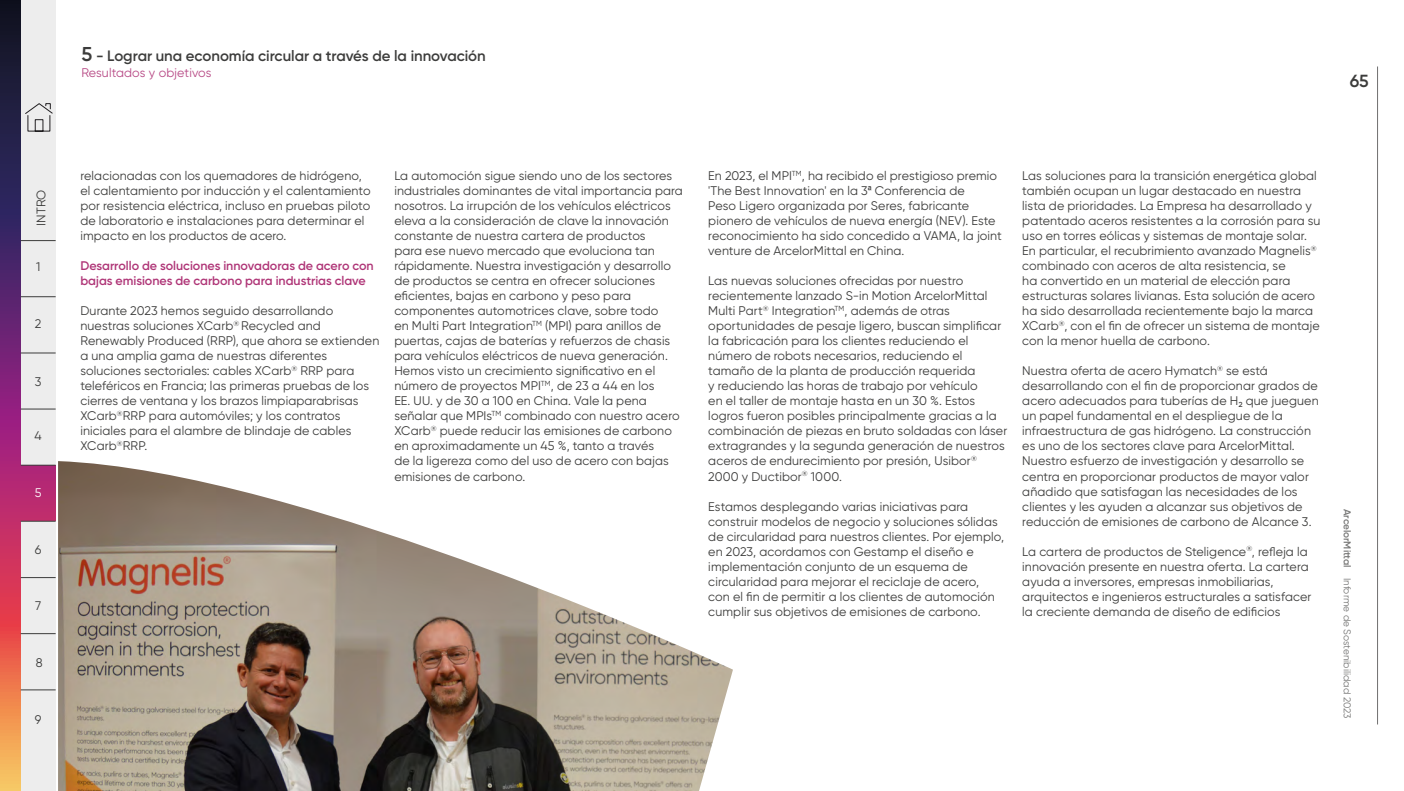
<style>
.page{position:relative;width:1404px;height:791px;background:#fff}
.page>*{position:absolute;margin:0;border:0;box-sizing:border-box;transform-origin:0 0}
.t1{font:600 17.5px "Gilroy";color:#3c3c3b}
.t2{font:600 15px "Gilroy";letter-spacing:-.005em;color:#3c3c3b}
.t3{font:12.5px/15px "Gilroy";letter-spacing:.01em;color:#3c3c3b}
.t4{font:600 12.5px/15px "Gilroy";color:#af3577}
.t5{font:12.5px "Gilroy";letter-spacing:.005em;color:#b74985}
.t6{font:12.5px "Gilroy";color:#fff}
.t7{font:10px "Gilroy";color:#777776}
.s1{font-size:20px}
.s2{font-family:"Arial Narrow"}
.s3{font-weight:600}
</style>
<div class="page">
<svg style="left:0;top:0;width:56px;height:790px;background:#8b375d"></svg>
<div style="left:21px;top:0;width:35px;height:465px;background:#ededed"></div>
<div style="left:21px;top:521px;width:35px;height:269px;background:#ededed"></div>
<hr style="left:1377px;top:66px;width:1px;height:658px;background:#706f6f">
<svg style="left:25px;top:103px;width:28px;height:29px"></svg>
<hr style="left:21px;top:240px;width:35px;height:1px;background:#3c3c3b">
<hr style="left:21px;top:296px;width:35px;height:1px;background:#3c3c3b">
<hr style="left:21px;top:352px;width:35px;height:1px;background:#3c3c3b">
<hr style="left:21px;top:464px;width:35px;height:1px;background:#3c3c3b">
<hr style="left:21px;top:577px;width:35px;height:1px;background:#3c3c3b">
<hr style="left:21px;top:408px;width:35px;height:1px;background:#3c3c3b">
<hr style="left:21px;top:520px;width:35px;height:1px;background:#3c3c3b">
<hr style="left:21px;top:633px;width:35px;height:1px;background:#3c3c3b">
<hr style="left:21px;top:689px;width:35px;height:1px;background:#3c3c3b">
<img style="left:58px;top:461px;width:675px;height:329px">
<p class="t3" style="left:33px;top:225px;width:37px;rotate:-90deg">INTRO</p>
<p class="t3" style="left:36px;top:258px;width:6px">1</p>
<p class="t3" style="left:35px;top:316px;width:8px">2</p>
<p class="t3" style="left:35px;top:374px;width:8px">3</p>
<p class="t3" style="left:35px;top:427px;width:9px">4</p>
<p class="t6" style="left:35px;top:484px;width:8px">5</p>
<p class="t3" style="left:35px;top:541px;width:8px">6</p>
<p class="t3" style="left:35px;top:598px;width:8px">7</p>
<p class="t3" style="left:36px;top:655px;width:8px">8</p>
<p class="t3" style="left:35px;top:711px;width:8px">9</p>
<p class="t2" style="left:81px;top:46px;width:405px"><span class="s1">5</span> - Lograr una economía circular a través de la innovación</p>
<p class="t5" style="left:81px;top:65px;width:131px">Resultados y objetivos</p>
<h1 class="t1" style="left:1349px;top:70px;width:21px">65</h1>
<p class="t3" style="left:80px;top:168px;width:292px">relacionadas con los quemadores de hidrógeno, el calentamiento por inducción y el calentamiento por resistencia eléctrica, incluso en pruebas piloto de laboratorio e instalaciones para determinar el impacto en los productos de acero.</p>
<p class="t4" style="left:80px;top:258px;width:295px">Desarrollo de soluciones innovadoras de acero con bajas emisiones de carbono para industrias clave</p>
<p class="t3" style="left:80px;top:303px;width:300px">Durante 2023 hemos seguido desarrollando nuestras soluciones XCarb<sup>®</sup> Recycled and Renewably Produced (RRP), que ahora se extienden a una amplia gama de nuestras diferentes soluciones sectoriales: cables XCarb<sup>®</sup> RRP para teleféricos en Francia; las primeras pruebas de los cierres de ventana y los brazos limpiaparabrisas XCarb<sup>®</sup>RRP para automóviles; y los contratos iniciales para el alambre de blindaje de cables XCarb<sup>®</sup>RRP.</p>
<p class="t3" style="left:394px;top:168px;width:290px">La automoción sigue siendo uno de los sectores industriales dominantes de vital importancia para nosotros. La irrupción de los vehículos eléctricos eleva a la consideración de clave la innovación constante de nuestra cartera de productos<br>para ese nuevo mercado que evoluciona tan rápidamente. Nuestra investigación y desarrollo de productos se centra en ofrecer soluciones eficientes, bajas en carbono y peso para componentes automotrices clave, sobre todo<br>en Multi Part Integration<sup>TM</sup> (MPI) para anillos de puertas, cajas de baterías y refuerzos de chasis para vehículos eléctricos de nueva generación.<br>Hemos visto un crecimiento significativo en el número de proyectos MPI<sup>TM</sup>, de 23 a 44 en los<br>EE. UU. y de 30 a 100 en China. Vale la pena señalar que MPIs<sup>TM</sup> combinado con nuestro acero XCarb<sup>®</sup> puede reducir las emisiones de carbono en aproximadamente un 45 %, tanto a través<br>de la ligereza como del uso de acero con bajas emisiones de carbono.</p>
<p class="t3" style="left:708px;top:168px;width:295px">En 2023, el MPI<sup>TM</sup>, ha recibido el prestigioso premio 'The Best Innovation' en la 3<span class="s2">ª</span> Conferencia de<br>Peso Ligero organizada por Seres, fabricante pionero de vehículos de nueva energía (NEV). Este reconocimiento ha sido concedido a VAMA, la joint venture de ArcelorMittal en China.</p>
<p class="t3" style="left:708px;top:273px;width:300px">Las nuevas soluciones ofrecidas por nuestro recientemente lanzado S-in Motion ArcelorMittal Multi Part<sup>®</sup> Integration<sup>TM</sup>, además de otras oportunidades de pesaje ligero, buscan simplificar la fabricación para los clientes reduciendo el número de robots necesarios, reduciendo el tamaño de la planta de producción requerida<br>y reduciendo las horas de trabajo por vehículo<br>en el taller de montaje hasta en un 30 %. Estos logros fueron posibles principalmente gracias a la combinación de piezas en bruto soldadas con láser extragrandes y la segunda generación de nuestros aceros de endurecimiento por presión, Usibor<sup>® </sup>2000 y Ductibor<sup>®</sup> 1000.</p>
<p class="t3" style="left:708px;top:498px;width:297px">Estamos desplegando varias iniciativas para construir modelos de negocio y soluciones sólidas de circularidad para nuestros clientes. Por ejemplo, en 2023, acordamos con Gestamp el diseño e implementación conjunto de un esquema de circularidad para mejorar el reciclaje de acero,<br>con el fin de permitir a los clientes de automoción cumplir sus objetivos de emisiones de carbono.</p>
<p class="t3" style="left:1022px;top:168px;width:300px">Las soluciones para la transición energética global también ocupan un lugar destacado en nuestra lista de prioridades. La Empresa ha desarrollado y patentado aceros resistentes a la corrosión para su uso en torres eólicas y sistemas de montaje solar.<br>En particular, el recubrimiento avanzado Magnelis<sup>® </sup>combinado con aceros de alta resistencia, se<br>ha convertido en un material de elección para estructuras solares livianas. Esta solución de acero ha sido desarrollada recientemente bajo la marca XCarb<sup>®</sup>, con el fin de ofrecer un sistema de montaje con la menor huella de carbono.</p>
<p class="t3" style="left:1022px;top:363px;width:298px">Nuestra oferta de acero Hymatch<sup>®</sup> se está desarrollando con el fin de proporcionar grados de acero adecuados para tuberías de H2 que jueguen un papel fundamental en el despliegue de la infraestructura de gas hidrógeno. La construcción es uno de los sectores clave para ArcelorMittal.<br>Nuestro esfuerzo de investigación y desarrollo se centra en proporcionar productos de mayor valor añadido que satisfagan las necesidades de los clientes y les ayuden a alcanzar sus objetivos de reducción de emisiones de carbono de Alcance 3.</p>
<p class="t3" style="left:1022px;top:543px;width:290px">La cartera de productos de Steligence<sup>®</sup>, refleja la innovación presente en nuestra oferta. La cartera ayuda a inversores, empresas inmobiliarias, arquitectos e ingenieros estructurales a satisfacer la creciente demanda de diseño de edificios</p>
<p class="t7" style="left:1353px;top:508px;width:211px;rotate:90deg"><span class="s3">ArcelorMittal</span> Informe de Sostenibilidad 2023</p>
</div>
